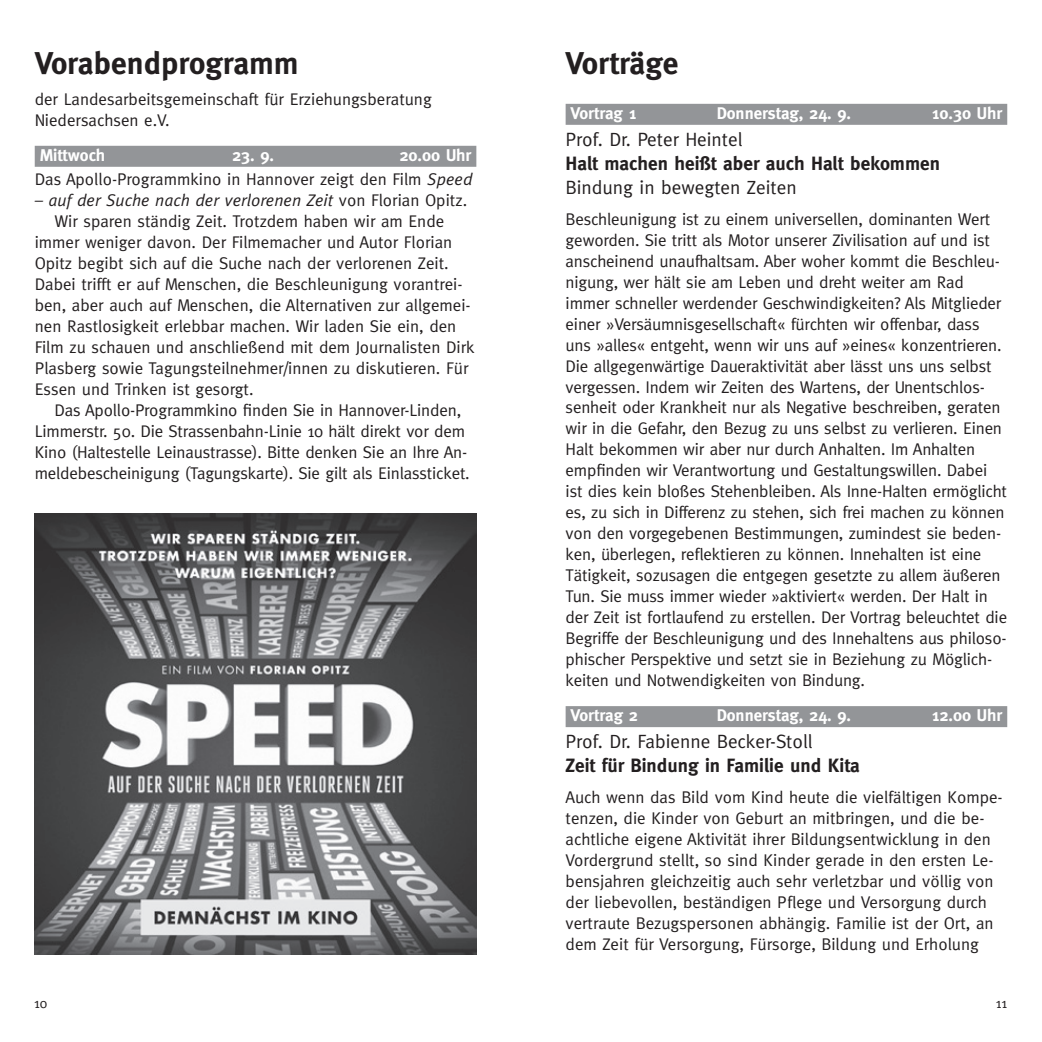
<style>
.page{position:relative;width:1042px;height:1042px;background:#fff}
.page>*{position:absolute;margin:0;border:0;box-sizing:border-box;transform-origin:0 0}
.t1{font:700 31.5px "Meta";color:#231f20}
.t2{font:19.25px "Meta";color:#231f20}
.t3{font:700 19.25px "Meta";color:#231f20}
.t4{font:16.97px/21px "Meta";letter-spacing:-.01em;color:#231f20}
.t5{font:700 16.97px "Meta";color:#fff}
.t6{font:italic 16.97px "Meta";color:#231f20}
.t7{font:14px "Meta";color:#231f20}
.s1{font-weight:700;color:#fff}
.s2{font-style:italic}
.s3{font-style:normal}
</style>
<div class="page">
<div style="left:35px;top:146px;width:441px;height:21px;background:#939598"></div>
<div style="left:566px;top:104px;width:441px;height:21px;background:#939598"></div>
<div style="left:566px;top:706px;width:441px;height:21px;background:#939598"></div>
<img style="left:35px;top:513px;width:441px;height:441px">
<h1 class="t1" style="left:35px;top:45px;width:265px">Vorabendprogramm</h1>
<p class="t4" style="left:35px;top:88px;width:398px">der Landesarbeitsgemeinschaft für Erziehungsberatung<br>Niedersachsen e.V.</p>
<p class="t5" style="left:40px;top:145px;width:67px">Mittwoch</p>
<p class="t5" style="left:232px;top:145px;width:43px">23. 9.</p>
<p class="t4" style="left:35px;top:143px;width:439px;line-height:24.2px;text-align:right"><span class="s1">20.00 Uhr<br></span>Das Apollo-Programmkino in Hannover zeigt den Film <span class="s2">Speed</span></p>
<p class="t6" style="left:35px;top:191px;width:434px">– auf der Suche nach der verlorenen Zeit <span class="s3">von Florian Opitz.</span></p>
<p class="t4" style="left:55px;top:211px;width:391px">Wir sparen ständig Zeit. Trotzdem haben wir am Ende</p>
<p class="t4" style="left:35px;top:232px;width:419px">immer weniger davon. Der Filmemacher und Autor Florian</p>
<p class="t4" style="left:35px;top:253px;width:415px">Opitz begibt sich auf die Suche nach der verlorenen Zeit.</p>
<p class="t4" style="left:35px;top:274px;width:429px">Dabei trifft er auf Menschen, die Beschleunigung vorantrei-</p>
<p class="t4" style="left:35px;top:295px;width:437px">ben, aber auch auf Menschen, die Alternativen zur allgemei-</p>
<p class="t4" style="left:35px;top:316px;width:423px">nen Rastlosigkeit erlebbar machen. Wir laden Sie ein, den</p>
<p class="t4" style="left:35px;top:337px;width:441px">Film zu schauen und anschließend mit dem Journalisten Dirk</p>
<p class="t4" style="left:35px;top:358px;width:435px">Plasberg sowie Tagungsteilnehmer/innen zu diskutieren. Für</p>
<p class="t4" style="left:35px;top:378px;width:220px">Essen und Trinken ist gesorgt.</p>
<p class="t4" style="left:55px;top:399px;width:408px">Das Apollo-Programmkino finden Sie in Hannover-Linden,</p>
<p class="t4" style="left:35px;top:420px;width:432px">Limmerstr. 50. Die Strassenbahn-Linie 10 hält direkt vor dem</p>
<p class="t4" style="left:35px;top:441px;width:434px">Kino (Haltestelle Leinaustrasse). Bitte denken Sie an Ihre An-</p>
<p class="t4" style="left:35px;top:462px;width:436px">meldebescheinigung (Tagungskarte). Sie gilt als Einlassticket.</p>
<h1 class="t1" style="left:566px;top:45px;width:114px">Vorträge</h1>
<p class="t5" style="left:570px;top:103px;width:67px">Vortrag 1</p>
<p class="t5" style="left:717px;top:103px;width:136px">Donnerstag, 24. 9.</p>
<p class="t5" style="left:932px;top:103px;width:72px">10.30 Uhr</p>
<p class="t2" style="left:566px;top:128px;width:178px">Prof. Dr. Peter Heintel</p>
<p class="t3" style="left:566px;top:152px;width:376px">Halt machen heißt aber auch Halt bekommen</p>
<p class="t2" style="left:566px;top:176px;width:233px">Bindung in bewegten Zeiten</p>
<p class="t4" style="left:566px;top:208px;width:443px">Beschleunigung ist zu einem universellen, dominanten Wert geworden. Sie tritt als Motor unserer Zivilisation auf und ist anscheinend unaufhaltsam. Aber woher kommt die Beschleu&shy;nigung, wer hält sie am Leben und dreht weiter am Rad immer schneller werdender Geschwindigkeiten? Als Mitglieder einer »Versäumnisgesellschaft« fürchten wir offenbar, dass uns »alles« entgeht, wenn wir uns auf »eines« konzentrieren.<br>Die allgegenwärtige Daueraktivität aber lässt uns uns selbst vergessen. Indem wir Zeiten des Wartens, der Unentschlos&shy;senheit oder Krankheit nur als Negative beschreiben, geraten wir in die Gefahr, den Bezug zu uns selbst zu verlieren. Einen Halt bekommen wir aber nur durch Anhalten. Im Anhalten empfinden wir Verantwortung und Gestaltungswillen. Dabei ist dies kein bloßes Stehenbleiben. Als Inne-Halten ermöglicht es, zu sich in Differenz zu stehen, sich frei machen zu können von den vorgegebenen Bestimmungen, zumindest sie beden&shy;ken, überlegen, reflektieren zu können. Innehalten ist eine Tätigkeit, sozusagen die entgegen gesetzte zu allem äußeren Tun. Sie muss immer wieder »aktiviert« werden. Der Halt in der Zeit ist fortlaufend zu erstellen. Der Vortrag beleuchtet die Begriffe der Beschleunigung und des Innehaltens aus philoso&shy;phischer Perspektive und setzt sie in Beziehung zu Möglich&shy;keiten und Notwendigkeiten von Bindung.</p>
<p class="t5" style="left:571px;top:706px;width:69px">Vortrag 2</p>
<p class="t5" style="left:717px;top:706px;width:136px">Donnerstag, 24. 9.</p>
<p class="t5" style="left:932px;top:706px;width:72px">12.00 Uhr</p>
<p class="t2" style="left:566px;top:730px;width:248px">Prof. Dr. Fabienne Becker-Stoll</p>
<p class="t3" style="left:566px;top:754px;width:296px">Zeit für Bindung in Familie und Kita</p>
<p class="t4" style="left:566px;top:786px;width:438px">Auch wenn das Bild vom Kind heute die vielfältigen Kompe&shy;tenzen, die Kinder von Geburt an mitbringen, und die be&shy;achtliche eigene Aktivität ihrer Bildungsentwicklung in den Vordergrund stellt, so sind Kinder gerade in den ersten Le&shy;bensjahren gleichzeitig auch sehr verletzbar und völlig von der liebevollen, beständigen Pflege und Versorgung durch vertraute Bezugspersonen abhängig. Familie ist der Ort, an dem Zeit für Versorgung, Fürsorge, Bildung und Erholung</p>
<p class="t7" style="left:34px;top:995px;width:15px">10</p>
<p class="t7" style="left:996px;top:995px;width:13px">11</p>
</div>
